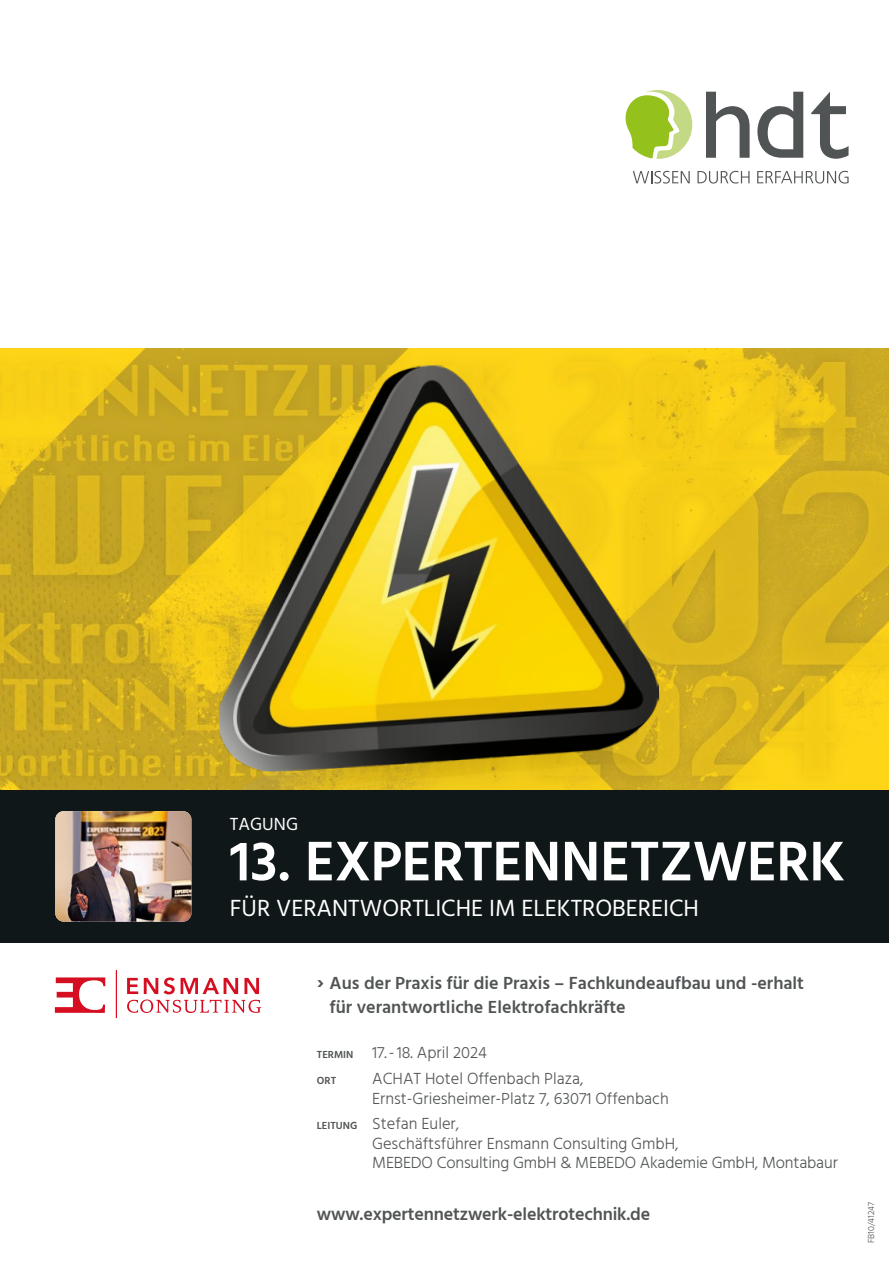
<style>
.page{position:relative;width:889px;height:1263px;background:#fff}
.page>*{position:absolute;margin:0;border:0;box-sizing:border-box;transform-origin:0 0}
.t1{font:600 57.15px "Hind";letter-spacing:-.015em;color:#fff}
.t2{font:24px "Hind";color:#fff}
.t3{font:600 18px/24px "Hind";color:#515455}
.t4{font:18px "Hind";color:#fff}
.t5{font:300 16.5px/19.5px "Hind";color:#515455}
.t6{font:600 10.5px "Hind";color:#515455}
.t7{font:300 9px "Hind";color:#515455}
.s1{font-size:21px}
.s2{font-weight:600;font-size:10.5px}
</style>
<div class="page">
<img style="left:0;top:349px;width:889px;height:441px">
<img style="left:220px;top:722px;width:446px;height:286px">
<img style="left:213px;top:362px;width:447px;height:410px">
<div style="left:0;top:790px;width:889px;height:152px;background:#101719"></div>
<svg style="left:706px;top:92px;width:43px;height:66px"></svg>
<svg style="left:811px;top:92px;width:37px;height:67px"></svg>
<svg style="left:757px;top:92px;width:46px;height:66px"></svg>
<svg style="left:633px;top:171px;width:56px;height:13px"></svg>
<svg style="left:697px;top:171px;width:52px;height:13px"></svg>
<svg style="left:757px;top:171px;width:91px;height:13px"></svg>
<svg style="left:625px;top:90px;width:67px;height:69px"></svg>
<img style="left:55px;top:811px;width:136px;height:111px">
<div style="left:55px;top:971px;width:206px;height:47px;background:#fff"></div>
<svg style="left:55px;top:977px;width:50px;height:36px"></svg>
<hr style="left:116px;top:971px;width:1px;height:47px;background:#d50e22">
<svg style="left:127px;top:977px;width:134px;height:36px"></svg>
<p class="t4" style="left:230px;top:812px;width:70px">TAGUNG</p>
<p class="t1" style="left:230px;top:821px;width:617px">13. EXPERTENNETZWERK</p>
<p class="t2" style="left:230px;top:892px;width:470px">FÜR VERANTWORTLICHE IM ELEKTROBEREICH</p>
<p class="t3" style="left:330px;top:972px;width:476px;text-indent:-13px"><span class="s1">›</span> Aus der Praxis für die Praxis – Fachkundeaufbau und -erhalt für verantwortliche Elektrofachkräfte</p>
<p class="t5" style="left:317px;top:1044px;width:172px"><span class="s2">TERMIN</span> 17.-18. April 2024</p>
<p class="t6" style="left:317px;top:1073px;width:21px">ORT</p>
<p class="t5" style="left:372px;top:1070px;width:298px">ACHAT Hotel Offenbach Plaza,<br>Ernst-Griesheimer-Platz 7, 63071 Offenbach</p>
<p class="t5" style="left:372px;top:1115px;width:467px;text-indent:-55px"><span class="s2">LEITUNG</span> Stefan Euler,<br>Geschäftsführer Ensmann Consulting GmbH,<br>MEBEDO Consulting GmbH &amp; MEBEDO Akademie GmbH, Montabaur</p>
<p class="t3" style="left:317px;top:1203px;width:335px">www.expertennetzwerk-elektrotechnik.de</p>
<p class="t7" style="left:865px;top:1243px;width:43px;rotate:-90deg">FB10/41247</p>
</div>
